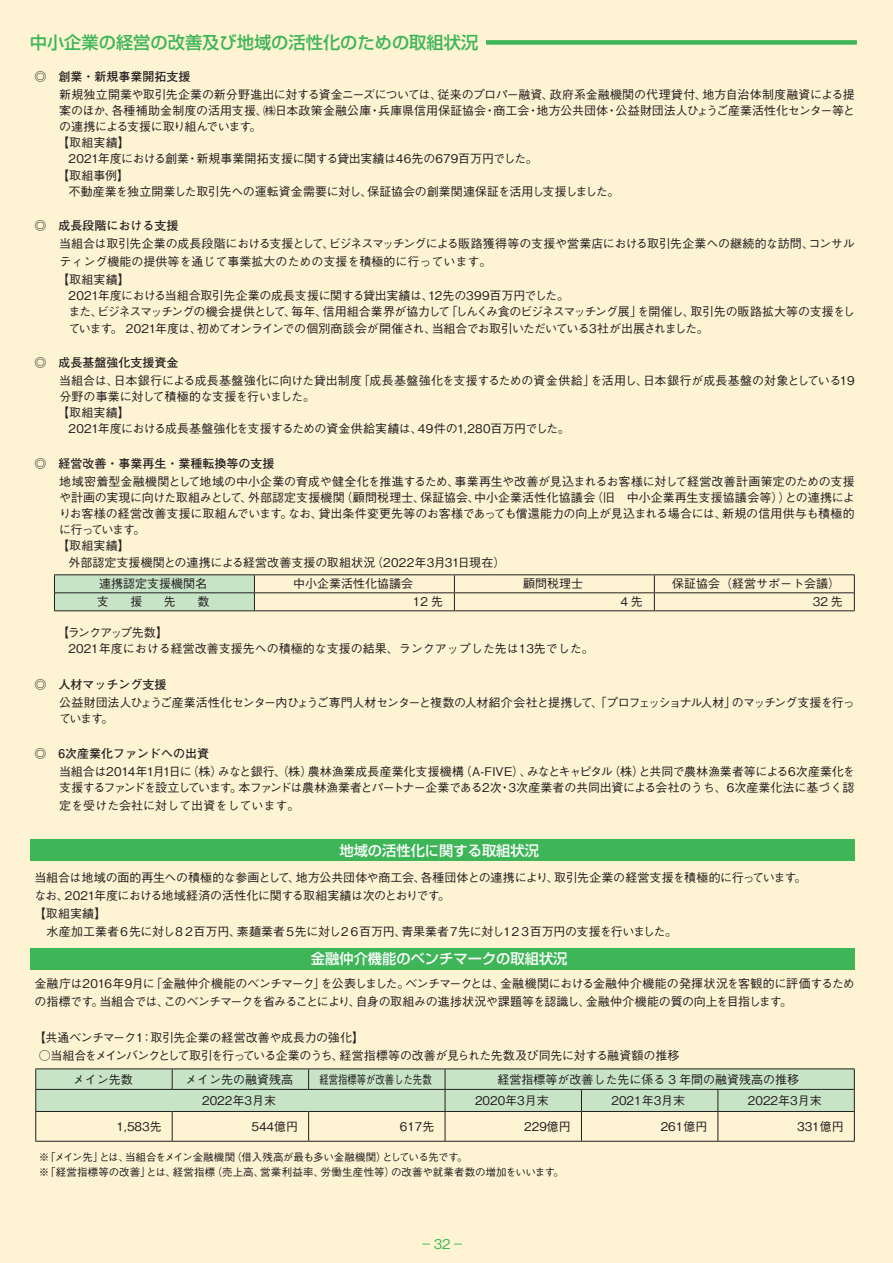
<style>
.page{position:relative;width:893px;height:1263px;background:#fef3d2}
.page>*{position:absolute;margin:0;border:0;box-sizing:border-box;transform-origin:0 0}
.t1{font:500 17.25px "Shin Go Pr 5";color:#3eb658}
.t2{font:500 14.25px "Shin Go Pr 5";color:#fff}
.t3{font:500 13.5px "Gothic BBB Pr 6 N";color:#3eb658;scale:.75 1}
.t4{font:500 12px/18px "Gothic BBB Pr 6 N";letter-spacing:-.01em;color:#231f20}
.t5{font:500 12px/16.2px "Gothic BBB Pr 6 N";letter-spacing:-.04em;color:#231f20}
.t6{font:500 12px/18px "Gothic BBB Pr 6 N";letter-spacing:-.03em;color:#231f20}
.t7{font:700 12px "Futo Go B101 Pr 6 N";color:#231f20}
.t8{font:500 12px/16.2px "Gothic BBB Pr 6 N";letter-spacing:-.065em;color:#231f20}
.t9{font:500 12px "Gothic BBB Pr 6 N";letter-spacing:-.06em;color:#231f20}
.t10{font:500 12px "Gothic BBB Pr 6 N";letter-spacing:-.01em;color:#231f20;scale:.78 1}
.t11{font:500 12px "Gothic BBB Pr 6 N";letter-spacing:-.1em;color:#231f20}
.t12{font:500 10.5px/15px "Gothic BBB Pr 6 N";letter-spacing:-.005em;color:#231f20}
</style>
<div class="page">
<div style="left:217px;top:40px;width:640px;height:5px;background:#3eb658"></div>
<div style="left:30px;top:34px;width:455px;height:17px;background:#fef3d2"></div>
<div style="left:30px;top:840px;width:825px;height:21px;background:#3eb658"></div>
<div style="left:30px;top:948px;width:825px;height:21px;background:#3eb658"></div>
<hr style="left:35px;top:1068px;width:137px;height:1px;background:#231f20">
<hr style="left:172px;top:1068px;width:137px;height:1px;background:#231f20">
<hr style="left:309px;top:1068px;width:136px;height:1px;background:#231f20">
<hr style="left:445px;top:1068px;width:136px;height:1px;background:#231f20">
<hr style="left:581px;top:1068px;width:137px;height:1px;background:#231f20">
<hr style="left:718px;top:1068px;width:137px;height:1px;background:#231f20">
<svg style="left:35px;top:1069px;width:820px;height:72px"></svg>
<hr style="left:35px;top:1141px;width:137px;height:1px;background:#231f20">
<hr style="left:172px;top:1141px;width:137px;height:1px;background:#231f20">
<hr style="left:309px;top:1141px;width:136px;height:1px;background:#231f20">
<hr style="left:445px;top:1141px;width:136px;height:1px;background:#231f20">
<hr style="left:581px;top:1141px;width:137px;height:1px;background:#231f20">
<hr style="left:718px;top:1141px;width:137px;height:1px;background:#231f20">
<hr style="left:54px;top:574px;width:200px;height:1px;background:#231f20">
<hr style="left:254px;top:574px;width:200px;height:1px;background:#231f20">
<hr style="left:454px;top:574px;width:200px;height:1px;background:#231f20">
<hr style="left:654px;top:574px;width:201px;height:1px;background:#231f20">
<hr style="left:254px;top:592px;width:200px;height:1px;background:#231f20">
<hr style="left:454px;top:592px;width:200px;height:1px;background:#231f20">
<hr style="left:654px;top:592px;width:200px;height:1px;background:#231f20">
<hr style="left:254px;top:610px;width:200px;height:1px;background:#231f20">
<hr style="left:454px;top:610px;width:200px;height:1px;background:#231f20">
<hr style="left:654px;top:610px;width:201px;height:1px;background:#231f20">
<svg style="left:54px;top:575px;width:201px;height:36px"></svg>
<svg style="left:454px;top:575px;width:1px;height:35px"></svg>
<svg style="left:654px;top:575px;width:1px;height:35px"></svg>
<svg style="left:854px;top:575px;width:1px;height:35px"></svg>
<h1 class="t1" style="left:30px;top:28px;width:450px">中小企業の経営の改善及び地域の活性化のための取組状況</h1>
<p class="t7" style="left:35px;top:66px;width:157px">◎　創業・新規事業開拓支援</p>
<p class="t4" style="left:59px;top:84px;width:797px">新規独立開業や取引先企業の新分野進出に対する資金ニーズについては、従来のプロパー融資、政府系金融機関の代理貸付、地方自治体制度融資による提</p>
<p class="t4" style="left:59px;top:101px;width:797px">案のほか、各種補助金制度の活用支援、㈱日本政策金融公庫・兵庫県信用保証協会・商工会・地方公共団体・公益財団法人ひょうご産業活性化センター等と</p>
<p class="t9" style="left:59px;top:117px;width:204px">の連携による支援に取り組んでいます。</p>
<p class="t4" style="left:57px;top:133px;width:74px">【取組実績】</p>
<p class="t4" style="left:69px;top:149px;width:471px">2021年度における創業・新規事業開拓支援に関する貸出実績は46先の679百万円でした。</p>
<p class="t4" style="left:57px;top:165px;width:74px">【取組事例】</p>
<p class="t4" style="left:69px;top:182px;width:552px">不動産業を独立開業した取引先への運転資金需要に対し、保証協会の創業関連保証を活用し支援しました。</p>
<p class="t7" style="left:35px;top:216px;width:145px">◎　成長段階における支援</p>
<p class="t4" style="left:57px;top:234px;width:799px">当組合は取引先企業の成長段階における支援として、ビジネスマッチングによる販路獲得等の支援や営業店における取引先企業への継続的な訪問、コンサルティング機能の提供等を通じて事業拡大のための支援を積極的に行っています。<br>【取組実績】</p>
<p class="t5" style="left:68px;top:287px;width:788px">2021年度における当組合取引先企業の成長支援に関する貸出実績は、12先の399百万円でした。<br>また、ビジネスマッチングの機会提供として、毎年、信用組合業界が協力して「しんくみ食のビジネスマッチング展」を開催し、取引先の販路拡大等の支援をしています。 2021年度は、初めてオンラインでの個別商談会が開催され、当組合でお取引いただいている3社が出展されました。</p>
<p class="t7" style="left:35px;top:353px;width:146px">◎　成長基盤強化支援資金</p>
<p class="t4" style="left:59px;top:371px;width:797px">当組合は、日本銀行による成長基盤強化に向けた貸出制度「成長基盤強化を支援するための資金供給」を活用し、日本銀行が成長基盤の対象としている19</p>
<p class="t4" style="left:59px;top:387px;width:257px">分野の事業に対して積極的な支援を行いました。</p>
<p class="t4" style="left:57px;top:403px;width:74px">【取組実績】</p>
<p class="t4" style="left:69px;top:419px;width:503px">2021年度における成長基盤強化を支援するための資金供給実績は、49件の1,280百万円でした。</p>
<p class="t7" style="left:35px;top:453px;width:242px">◎　経営改善・事業再生・業種転換等の支援</p>
<p class="t4" style="left:59px;top:471px;width:797px">地域密着型金融機関として地域の中小企業の育成や健全化を推進するため、事業再生や改善が見込まれるお客様に対して経営改善計画策定のための支援</p>
<p class="t4" style="left:59px;top:488px;width:797px">や計画の実現に向けた取組みとして、外部認定支援機関（顧問税理士、保証協会、中小企業活性化協議会（旧　中小企業再生支援協議会等））との連携によ</p>
<p class="t4" style="left:59px;top:504px;width:797px">りお客様の経営改善支援に取組んでいます。なお、貸出条件変更先等のお客様であっても償還能力の向上が見込まれる場合には、新規の信用供与も積極的</p>
<p class="t11" style="left:59px;top:520px;width:88px">に行っています。</p>
<p class="t4" style="left:57px;top:536px;width:74px">【取組実績】</p>
<p class="t4" style="left:69px;top:552px;width:438px">外部認定支援機関との連携による経営改善支援の取組状況（2022年3月31日現在）</p>
<p class="t4" style="left:99px;top:574px;width:109px">連携認定支援機関名</p>
<p class="t4" style="left:293px;top:574px;width:122px">中小企業活性化協議会</p>
<p class="t4" style="left:523px;top:574px;width:61px">顧問税理士</p>
<p class="t4" style="left:672px;top:574px;width:169px">保証協会（経営サポート会議）</p>
<p class="t4" style="left:97px;top:592px;width:13px">支</p>
<p class="t4" style="left:130px;top:592px;width:13px">援</p>
<p class="t4" style="left:164px;top:592px;width:13px">先</p>
<p class="t4" style="left:197px;top:592px;width:13px">数</p>
<p class="t4" style="left:413px;top:592px;width:32px">12 先</p>
<p class="t4" style="left:620px;top:592px;width:24px">4先</p>
<p class="t4" style="left:813px;top:592px;width:32px">32 先</p>
<p class="t4" style="left:69px;top:623px;width:527px;line-height:16.2px;text-indent:-11px">【ランクアップ先数】<br>2021年度における経営改善支援先への積極的な支援の結果、ランクアップした先は13先でした。</p>
<p class="t7" style="left:35px;top:675px;width:133px">◎　人材マッチング支援</p>
<p class="t8" style="left:59px;top:694px;width:797px">公益財団法人ひょうご産業活性化センター内ひょうご専門人材センターと複数の人材紹介会社と提携して、「プロフェッショナル人材」のマッチング支援を行っています。</p>
<p class="t7" style="left:35px;top:743px;width:176px">◎　6次産業化ファンドへの出資</p>
<p class="t4" style="left:59px;top:762px;width:797px;line-height:16.2px">当組合は2014年1月1日に（株）みなと銀行、（株）農林漁業成長産業化支援機構（A-FIVE）、みなとキャピタル（株）と共同で農林漁業者等による6次産業化を支援するファンドを設立しています。本ファンドは農林漁業者とパートナー企業である2次・3次産業者の共同出資による会社のうち、6次産業化法に基づく認</p>
<p class="t4" style="left:59px;top:795px;width:241px">定を受けた会社に対して出資をしています。</p>
<p class="t2" style="left:339px;top:839px;width:201px">地域の活性化に関する取組状況</p>
<p class="t6" style="left:34px;top:867px;width:774px">当組合は地域の面的再生への積極的な参画として、地方公共団体や商工会、各種団体との連携により、取引先企業の経営支援を積極的に行っています。なお、2021年度における地域経済の活性化に関する取組実績は次のとおりです。<br>【取組実績】<br>　水産加工業者６先に対し８２百万円、素麺業者５先に対し２６百万円、青果業者７先に対し１２３百万円の支援を行いました。</p>
<p class="t2" style="left:311px;top:947px;width:258px">金融仲介機能のベンチマークの取組状況</p>
<p class="t5" style="left:34px;top:974px;width:822px;line-height:18px">金融庁は2016年9月に「金融仲介機能のベンチマーク」を公表しました。ベンチマークとは、金融機関における金融仲介機能の発揮状況を客観的に評価するための指標です。当組合では、このベンチマークを省みることにより、自身の取組みの進捗状況や課題等を認識し、金融仲介機能の質の向上を目指します。</p>
<p class="t4" style="left:34px;top:1028px;width:332px">【共通ベンチマーク１：取引先企業の経営改善や成長力の強化】</p>
<p class="t5" style="left:39px;top:1046px;width:642px">○当組合をメインバンクとして取引を行っている企業のうち、経営指標等の改善が見られた先数及び同先に対する融資額の推移</p>
<p class="t4" style="left:73px;top:1069px;width:61px">メイン先数</p>
<p class="t4" style="left:185px;top:1069px;width:109px">メイン先の融資残高</p>
<p class="t10" style="left:319px;top:1069px;width:145px">経営指標等が改善した先数</p>
<p class="t4" style="left:498px;top:1069px;width:303px">経営指標等が改善した先に係る 3 年間の融資残高の推移</p>
<p class="t4" style="left:202px;top:1091px;width:75px">2022年3月末</p>
<p class="t4" style="left:475px;top:1091px;width:75px">2020年3月末</p>
<p class="t4" style="left:611px;top:1091px;width:75px">2021年3月末</p>
<p class="t4" style="left:748px;top:1091px;width:75px">2022年3月末</p>
<p class="t4" style="left:80px;top:1117px;width:83px">　　　1,583先</p>
<p class="t4" style="left:227px;top:1117px;width:72px">　　544億円</p>
<p class="t4" style="left:400px;top:1117px;width:36px">617先</p>
<p class="t4" style="left:524px;top:1117px;width:48px">229億円</p>
<p class="t4" style="left:625px;top:1117px;width:84px">　　　261億円</p>
<p class="t4" style="left:761px;top:1117px;width:84px">　　　331億円</p>
<p class="t12" style="left:39px;top:1148px;width:527px">※「メイン先」とは、当組合をメイン金融機関（借入残高が最も多い金融機関）としている先です。<br>※「経営指標等の改善」とは、経営指標（売上高、営業利益率、労働生産性等）の改善や就業者数の増加をいいます。</p>
<p class="t3" style="left:421px;top:1233px;width:58px">−32−</p>
</div>
